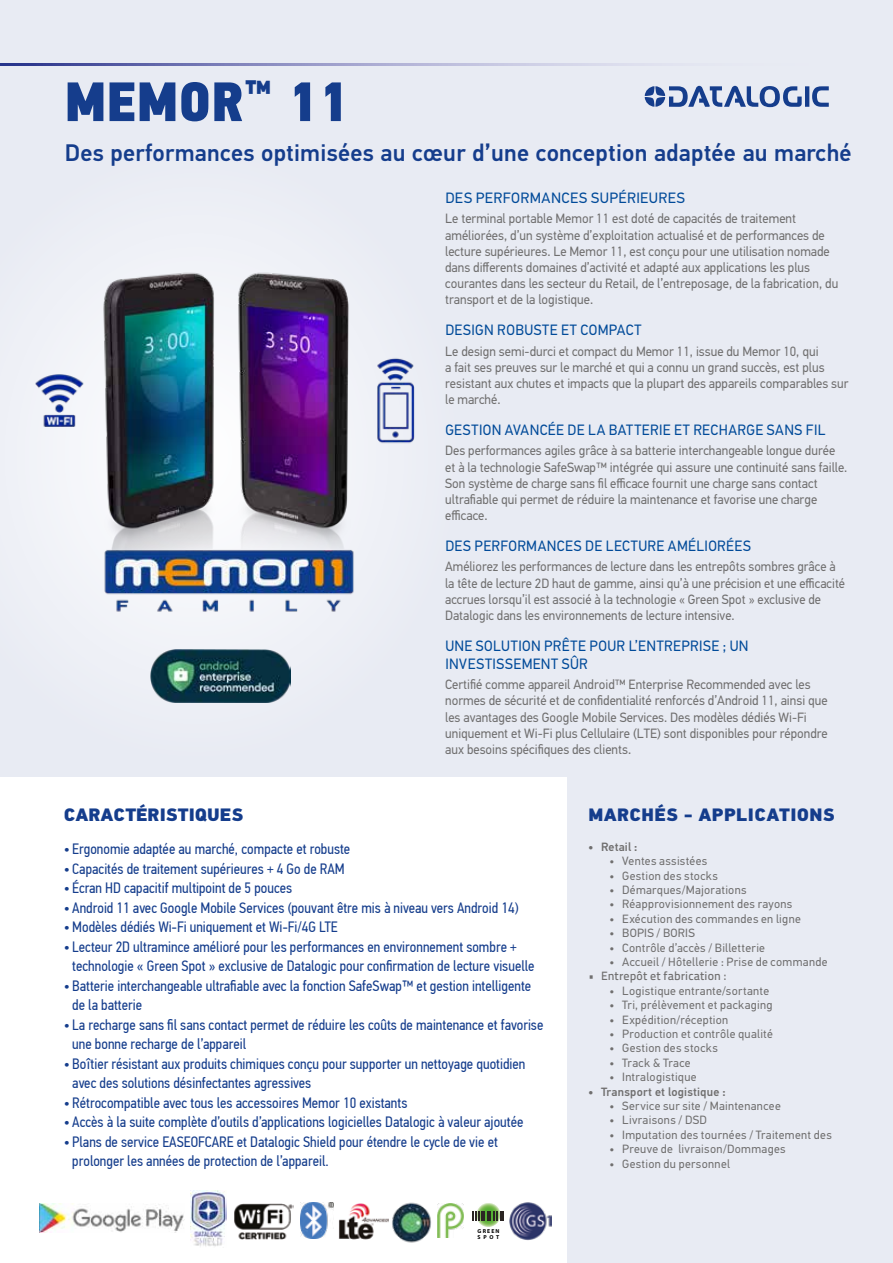
<style>
.page{position:relative;width:893px;height:1263px;background:#e8ebf3}
.page>*{position:absolute;margin:0;border:0;box-sizing:border-box;transform-origin:0 0}
.t1{font:55.5px "PF Din Text Cond Pro X Black";letter-spacing:.01em;color:#153d8c}
.t2{font:500 24px "PF Din Text Pro";letter-spacing:.01em;color:#153d8c}
.t3{font:900 18px "PF Din Text Pro";letter-spacing:.01em;color:#153d8c}
.t4{font:15px/19.5px "PF Din Text Cond Pro";color:#153d8c}
.t5{font:15px/18px "PF Din Text Pro";letter-spacing:.03em;color:#004a99;scale:.96 1}
.t6{font:15px "PF Din Text Pro";letter-spacing:.03em;color:#004a99}
.t7{font:13.5px/16.2px "PF Din Text Pro";color:#706f6f;scale:.96 1}
.t8{font:13.5px/16.2px "PF Din Text Pro";color:#706f6f;scale:.95 1}
.t9{font:12px "PF Din Text Pro";letter-spacing:.025em;color:#706f6f}
.t10{font:500 12px "PF Din Text Pro";letter-spacing:.02em;color:#706f6f}
.t11{font:500 12px "Titillium Text 22 L";letter-spacing:.01em;color:#706f6f}
.t12{font:700 5.7px/5.7px "Myriad Pro";letter-spacing:.2em;color:#000}
</style>
<div class="page">
<svg style="left:0;top:64px;width:645px;height:1px"></svg>
<img style="left:151px;top:650px;width:140px;height:52px">
<img style="left:35px;top:273px;width:380px;height:354px">
<svg style="left:645px;top:86px;width:184px;height:21px"></svg>
<div style="left:0;top:777px;width:567px;height:486px;background:#fff"></div>
<img style="left:301px;top:1203px;width:33px;height:35px">
<img style="left:509px;top:1202px;width:43px;height:38px">
<svg style="left:475px;top:1202px;width:26px;height:25px"></svg>
<svg style="left:472px;top:1211px;width:7px;height:10px"></svg>
<hr style="left:481px;top:1211px;width:4px;height:10px;background:#2b2523">
<hr style="left:487px;top:1211px;width:4px;height:10px;background:#2b2523">
<svg style="left:493px;top:1211px;width:10px;height:10px"></svg>
<img style="left:39px;top:1203px;width:145px;height:29px">
<img style="left:234px;top:1204px;width:59px;height:35px">
<img style="left:338px;top:1203px;width:48px;height:36px">
<img style="left:190px;top:1190px;width:36px;height:57px">
<img style="left:437px;top:1203px;width:26px;height:35px">
<img style="left:386px;top:1202px;width:45px;height:41px">
<h1 class="t1" style="left:65px;top:67px;width:285px">MEMOR<sup>™</sup> 11</h1>
<h2 class="t2" style="left:65px;top:139px;width:788px">Des performances optimisées au cœur d’une conception adaptée au marché</h2>
<p class="t6" style="left:445px;top:189px;width:241px">DES PERFORMANCES SUPÉRIEURES</p>
<p class="t7" style="left:445px;top:211px;width:411px">Le terminal portable Memor 11 est doté de capacités de traitement améliorées, d’un système d’exploitation actualisé et de performances de lecture supérieures. Le Memor 11, est conçu pour une utilisation nomade dans differents domaines d’activité et adapté aux applications les plus courantes dans les secteur du Retail, de l’entreposage, de la fabrication, du transport et de la logistique.</p>
<p class="t5" style="left:445px;top:321px;width:206px">DESIGN ROBUSTE ET COMPACT</p>
<p class="t7" style="left:445px;top:343px;width:422px">Le design semi-durci et compact du Memor 11, issue du Memor 10, qui<br>a fait ses preuves sur le marché et qui a connu un grand succès, est plus resistant aux chutes et impacts que la plupart des appareils comparables sur le marché.</p>
<p class="t5" style="left:445px;top:421px;width:398px">GESTION AVANCÉE DE LA BATTERIE ET RECHARGE SANS FIL</p>
<p class="t7" style="left:445px;top:443px;width:420px">Des performances agiles grâce à sa batterie interchangeable longue durée et à la technologie SafeSwap™ intégrée qui assure une continuité sans faille.<br>Son système de charge sans fil efficace fournit une charge sans contact ultrafiable qui permet de réduire la maintenance et favorise une charge efficace.</p>
<p class="t5" style="left:445px;top:537px;width:320px">DES PERFORMANCES DE LECTURE AMÉLIORÉES</p>
<p class="t8" style="left:445px;top:559px;width:422px">Améliorez les performances de lecture dans les entrepôts sombres grâce à la tête de lecture 2D haut de gamme, ainsi qu’à une précision et une efficacité accrues lorsqu’il est associé à la technologie « Green Spot » exclusive de Datalogic dans les environnements de lecture intensive.</p>
<p class="t5" style="left:445px;top:637px;width:317px">UNE SOLUTION PRÊTE POUR L’ENTREPRISE ; UN<br>INVESTISSEMENT SÛR</p>
<p class="t7" style="left:445px;top:677px;width:400px">Certifié comme appareil Android™ Enterprise Recommended avec les normes de sécurité et de confidentialité renforcés d’Android 11, ainsi que les avantages des Google Mobile Services. Des modèles dédiés Wi-Fi uniquement et Wi-Fi plus Cellulaire (LTE) sont disponibles pour répondre aux besoins spécifiques des clients.</p>
<h3 class="t3" style="left:64px;top:803px;width:181px">CARACTÉRISTIQUES</h3>
<p class="t4" style="left:64px;top:839px;width:288px">• Ergonomie adaptée au marché, compacte et robuste</p>
<p class="t4" style="left:64px;top:859px;width:283px">• Capacités de traitement supérieures + 4 Go de RAM</p>
<p class="t4" style="left:64px;top:878px;width:230px">• Écran HD capacitif multipoint de 5 pouces</p>
<p class="t4" style="left:64px;top:898px;width:456px">• Android 11 avec Google Mobile Services (pouvant être mis à niveau vers Android 14)</p>
<p class="t4" style="left:64px;top:917px;width:275px">• Modèles dédiés Wi-Fi uniquement et Wi-Fi/4G LTE</p>
<p class="t4" style="left:72px;top:937px;width:464px;text-indent:-9px">• Lecteur 2D ultramince amélioré pour les performances en environnement sombre + technologie « Green Spot » exclusive de Datalogic pour confirmation de lecture visuelle</p>
<p class="t4" style="left:72px;top:976px;width:460px;text-indent:-9px">• Batterie interchangeable ultrafiable avec la fonction SafeSwap™ et gestion intelligente de la batterie</p>
<p class="t4" style="left:72px;top:1015px;width:473px;text-indent:-9px">• La recharge sans fil sans contact permet de réduire les coûts de maintenance et favorise une bonne recharge de l’appareil</p>
<p class="t4" style="left:72px;top:1054px;width:455px;text-indent:-9px">• Boîtier résistant aux produits chimiques conçu pour supporter un nettoyage quotidien avec des solutions désinfectantes agressives</p>
<p class="t4" style="left:64px;top:1093px;width:345px">• Rétrocompatible avec tous les accessoires Memor 10 existants</p>
<p class="t4" style="left:64px;top:1112px;width:461px">• Accès à la suite complète d’outils d’applications logicielles Datalogic à valeur ajoutée</p>
<p class="t4" style="left:72px;top:1132px;width:427px;text-indent:-9px">• Plans de service EASEOFCARE et Datalogic Shield pour étendre le cycle de vie et prolonger les années de protection de l’appareil.</p>
<p class="t12" style="left:478px;top:1228px;width:23px">GREEN<br>SPOT</p>
<h3 class="t3" style="left:588px;top:803px;width:248px">MARCHÉS - APPLICATIONS</h3>
<p class="t10" style="left:588px;top:839px;width:51px">• Retail :</p>
<p class="t9" style="left:609px;top:854px;width:99px">• Ventes assistées</p>
<p class="t9" style="left:609px;top:868px;width:110px">• Gestion des stocks</p>
<p class="t9" style="left:609px;top:883px;width:139px">• Démarques/Majorations</p>
<p class="t9" style="left:609px;top:897px;width:184px">• Réapprovisionnement des rayons</p>
<p class="t9" style="left:609px;top:911px;width:193px">• Exécution des commandes en ligne</p>
<p class="t9" style="left:609px;top:926px;width:87px">• BOPIS / BORIS</p>
<p class="t9" style="left:609px;top:940px;width:157px">• Contrôle d’accès / Billetterie</p>
<p class="t9" style="left:609px;top:955px;width:219px">• Accueil / Hôtellerie : Prise de commande</p>
<p class="t11" style="left:588px;top:967px;width:139px">• Entrepôt et fabrication :</p>
<p class="t9" style="left:609px;top:983px;width:161px">• Logistique entrante/sortante</p>
<p class="t9" style="left:609px;top:998px;width:165px">• Tri, prélèvement et packaging</p>
<p class="t9" style="left:609px;top:1012px;width:120px">• Expédition/réception</p>
<p class="t9" style="left:609px;top:1027px;width:165px">• Production et contrôle qualité</p>
<p class="t9" style="left:609px;top:1041px;width:110px">• Gestion des stocks</p>
<p class="t9" style="left:609px;top:1055px;width:83px">• Track &amp; Trace</p>
<p class="t9" style="left:609px;top:1070px;width:89px">• Intralogistique</p>
<p class="t10" style="left:588px;top:1084px;width:139px">• Transport et logistique :</p>
<p class="t9" style="left:609px;top:1099px;width:173px">• Service sur site / Maintenancee</p>
<p class="t9" style="left:609px;top:1113px;width:99px">• Livraisons / DSD</p>
<p class="t9" style="left:609px;top:1127px;width:224px">• Imputation des tournées / Traitement des</p>
<p class="t9" style="left:609px;top:1142px;width:178px">• Preuve de livraison/Dommages</p>
<p class="t9" style="left:609px;top:1156px;width:122px">• Gestion du personnel</p>
</div>
